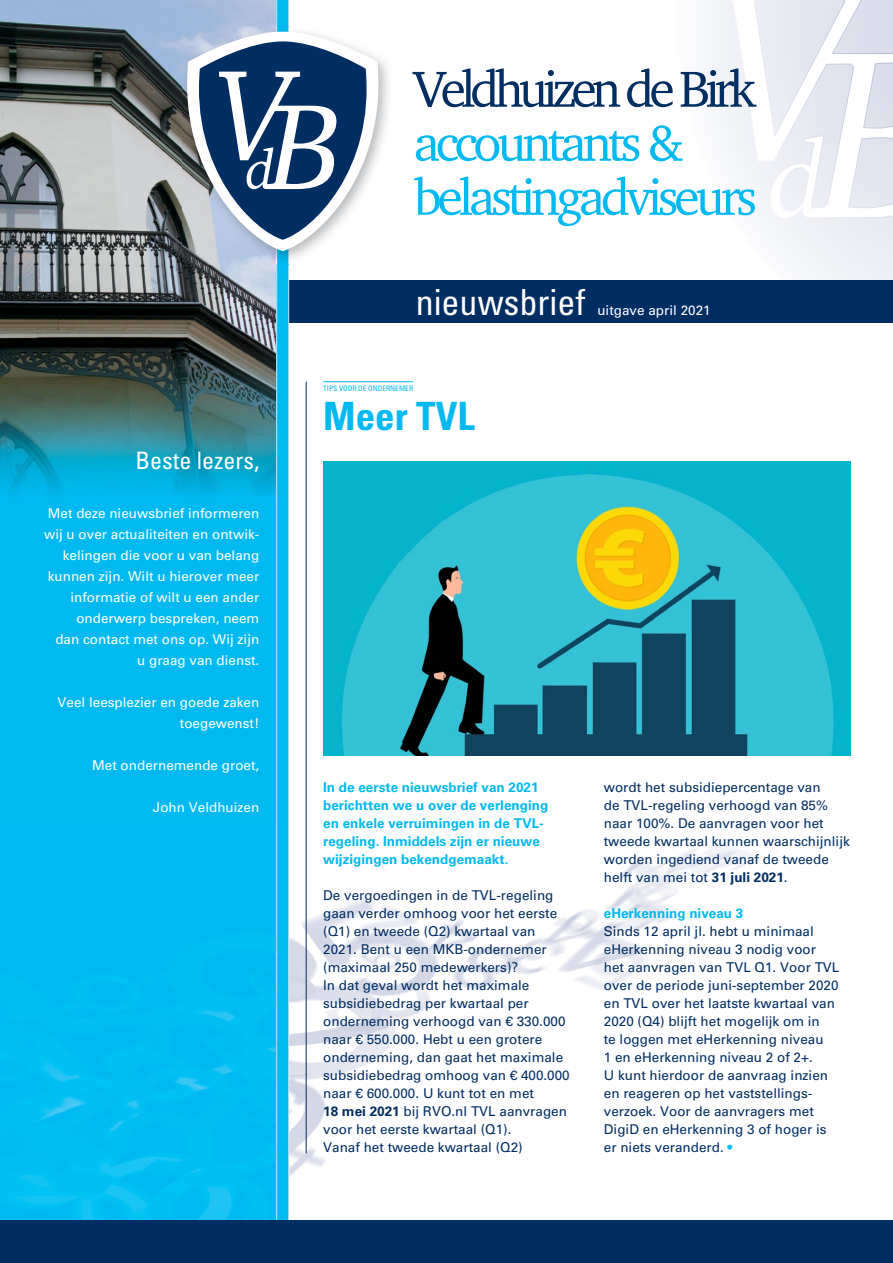
<style>
.page{position:relative;width:893px;height:1263px;background:#fff}
.page>*{position:absolute;margin:0;border:0;box-sizing:border-box;transform-origin:0 0}
.t1{font:700 condensed 39px "Univers LT Std";color:#00b9f1}
.t2{font:condensed 36px "Univers LT Std";color:#fff}
.t3{font:condensed 24px "Univers LT Std";color:#fff}
.t4{font:13.5px/18px "Univers LT Std";color:#002d62}
.t5{font:13.5px/21px "Univers LT Std";color:#fff;text-align:right}
.t6{font:700 13.5px/18px "Univers LT Std";color:#00b9f1}
.t7{font:condensed 7.5px "Univers LT Std";color:#00b9f1}
.s1{font-weight:700}
.s2{color:#00b9f1}
</style>
<div class="page">
<img style="left:289px;top:824px;width:465px;height:353px">
<svg style="left:661px;top:0;width:232px;height:281px"></svg>
<div style="left:0;top:281px;width:893px;height:42px;background:#002d62"></div>
<div style="left:0;top:0;width:282px;height:1263px;background:#00b9f1"></div>
<img style="left:0;top:0;width:184px;height:242px">
<img style="left:184px;top:0;width:92px;height:27px">
<img style="left:0;top:242px;width:231px;height:251px">
<img style="left:231px;top:264px;width:45px;height:229px">
<img style="left:14px;top:1010px;width:262px;height:210px">
<div style="left:277px;top:0;width:12px;height:1263px;background:#00b9f1"></div>
<hr style="left:288px;top:0;width:1px;height:1263px;background:#fff">
<hr style="left:276px;top:0;width:1px;height:1263px;background:#fff">
<svg style="left:412px;top:69px;width:208px;height:38px"></svg>
<svg style="left:627px;top:69px;width:46px;height:38px"></svg>
<svg style="left:681px;top:69px;width:75px;height:38px"></svg>
<svg style="left:416px;top:131px;width:223px;height:30px"></svg>
<svg style="left:650px;top:125px;width:33px;height:36px"></svg>
<svg style="left:414px;top:177px;width:341px;height:49px"></svg>
<img style="left:288px;top:27px;width:20px;height:237px">
<img style="left:182px;top:27px;width:106px;height:237px">
<svg style="left:178px;top:32px;width:210px;height:219px"></svg>
<svg style="left:191px;top:41px;width:184px;height:199px"></svg>
<div style="left:0;top:1220px;width:893px;height:43px;background:#002d62"></div>
<hr style="left:323px;top:381px;width:90px;height:1px;background:#00b9f1">
<img style="left:323px;top:461px;width:527px;height:294px">
<hr style="left:306px;top:382px;width:1px;height:771px;background:#002d62">
<h3 class="t3" style="left:135px;top:445px;width:125px">Beste lezers,</h3>
<p class="t5" style="left:44px;top:503px;width:217px">Met deze nieuwsbrief informeren wij u over actualiteiten en ontwik&shy;kelingen die voor u van belang kunnen zijn. Wilt u hierover meer informatie of wilt u een ander onderwerp bespreken, neem<br>dan contact met ons op. Wij zijn u graag van dienst.</p>
<p class="t5" style="left:58px;top:692px;width:203px">Veel leesplezier en goede zaken toegewenst!</p>
<p class="t5" style="left:92px;top:755px;width:169px">Met ondernemende groet,</p>
<p class="t5" style="left:153px;top:797px;width:108px">John Veldhuizen</p>
<h2 class="t2" style="left:416px;top:279px;width:171px">nieuwsbrief</h2>
<p class="t5" style="left:597px;top:299px;width:115px">uitgave april 2021</p>
<p class="t7" style="left:323px;top:383px;width:92px">TIPS VOOR DE ONDERNEMER</p>
<h1 class="t1" style="left:323px;top:392px;width:153px">Meer TVL</h1>
<p class="t6" style="left:323px;top:778px;width:227px">In de eerste nieuwsbrief van 2021 berichtten we u over de verlenging en enkele verruimingen in de TVL&shy;regeling. Inmiddels zijn er nieuwe wijzigingen bekendgemaakt.</p>
<p class="t4" style="left:323px;top:886px;width:248px">De vergoedingen in de TVL-regeling gaan verder omhoog voor het eerste (Q1) en tweede (Q2) kwartaal van<br>2021. Bent u een MKB-ondernemer (maximaal 250 medewerkers)?<br>In dat geval wordt het maximale subsidiebedrag per kwartaal per onderneming verhoogd van € 330.000 naar € 550.000. Hebt u een grotere onderneming, dan gaat het maximale subsidiebedrag omhoog van € 400.000 naar € 600.000. U kunt tot en met<br><span class="s1">18 mei 2021</span> bij RVO.nl TVL aanvragen voor het eerste kwartaal (Q1).<br>Vanaf het tweede kwartaal (Q2)</p>
<p class="t4" style="left:604px;top:778px;width:248px">wordt het subsidiepercentage van<br>de TVL-regeling verhoogd van 85% naar 100%. De aanvragen voor het tweede kwartaal kunnen waarschijnlijk worden ingediend vanaf de tweede helft van mei tot <span class="s1">31 juli 2021</span>.</p>
<p class="t6" style="left:604px;top:904px;width:141px">eHerkenning niveau 3</p>
<p class="t4" style="left:604px;top:922px;width:237px">Sinds 12 april jl. hebt u minimaal eHerkenning niveau 3 nodig voor het aanvragen van TVL Q1. Voor TVL over de periode juni-september 2020 en TVL over het laatste kwartaal van<br>2020 (Q4) blijft het mogelijk om in<br>te loggen met eHerkenning niveau<br>1 en eHerkenning niveau 2 of 2+.<br>U kunt hierdoor de aanvraag inzien en reageren op het vaststellings&shy;verzoek. Voor de aanvragers met<br>DigiD en eHerkenning 3 of hoger is er niets veranderd. <span class="s2">•</span></p>
</div>
